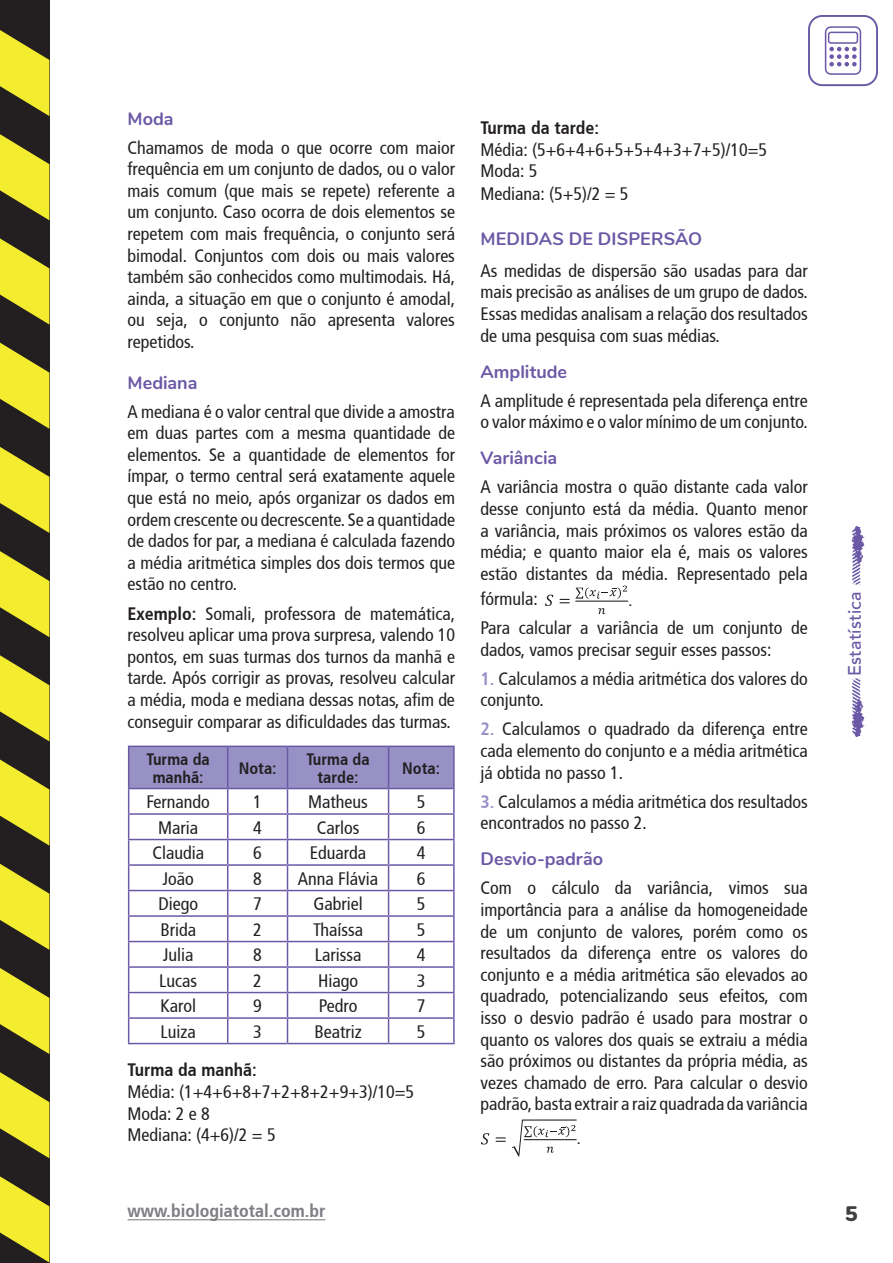
<style>
.page{position:relative;width:893px;height:1263px;background:#fff}
.page>*{position:absolute;margin:0;border:0;box-sizing:border-box;transform-origin:0 0}
.t1{font:900 21px "Nunito";color:#404041}
.t2{font:18px/21.6px "Articulate Narrow";color:#231f20;text-align:justify}
.SUBTITULO_TEXTO{font:700 18px "Nunito";color:#6b59a6}
.t3{font:700 18px "Articulate Narrow";color:#231f20}
.t4{font:700 18px "Articulate Narrow";color:#00000c}
.TITULO_TEXTO{font:700 18px "Nunito";letter-spacing:.01em;color:#6b59a6}
.t5{font:500 18px "Avenir LT";letter-spacing:.01em;color:#6b59a6}
.t6{font:700 16.5px/17.9px "Articulate Narrow";color:#231f20;text-align:center}
.t7{font:16.5px "Arial";color:#231f20}
.s1{font-weight:700}
.s2{font-weight:700;color:#9891c6}
</style>
<div class="page">
<hr style="left:128px;top:1219px;width:197px;height:1px;background:#00000c">
<svg style="left:808px;top:15px;width:70px;height:71px"></svg>
<svg style="left:0;top:0;width:49px;height:1262px;background:#928d27"></svg>
<svg style="left:851px;top:677px;width:14px;height:60px"></svg>
<svg style="left:851px;top:526px;width:14px;height:59px"></svg>
<hr style="left:128px;top:745px;width:100px;height:2px;background:#6b59a6">
<hr style="left:228px;top:745px;width:59px;height:2px;background:#6b59a6">
<hr style="left:287px;top:745px;width:102px;height:2px;background:#6b59a6">
<hr style="left:389px;top:745px;width:66px;height:2px;background:#6b59a6">
<hr style="left:453px;top:747px;width:2px;height:41px;background:#6b59a6">
<hr style="left:453px;top:1019px;width:2px;height:24px;background:#6b59a6">
<hr style="left:128px;top:1043px;width:100px;height:1px;background:#6b59a6">
<hr style="left:228px;top:1043px;width:59px;height:1px;background:#6b59a6">
<hr style="left:287px;top:1043px;width:102px;height:1px;background:#6b59a6">
<hr style="left:389px;top:1043px;width:66px;height:1px;background:#6b59a6">
<hr style="left:389px;top:788px;width:66px;height:1px;background:#6b59a6">
<hr style="left:453px;top:789px;width:2px;height:24px;background:#6b59a6">
<hr style="left:453px;top:840px;width:2px;height:24px;background:#6b59a6">
<hr style="left:453px;top:891px;width:2px;height:24px;background:#6b59a6">
<hr style="left:453px;top:942px;width:2px;height:24px;background:#6b59a6">
<hr style="left:453px;top:993px;width:2px;height:24px;background:#6b59a6">
<hr style="left:389px;top:1017px;width:66px;height:2px;background:#6b59a6">
<hr style="left:389px;top:813px;width:66px;height:2px;background:#6b59a6">
<hr style="left:453px;top:815px;width:2px;height:24px;background:#6b59a6">
<hr style="left:389px;top:839px;width:66px;height:1px;background:#6b59a6">
<hr style="left:389px;top:864px;width:66px;height:2px;background:#6b59a6">
<hr style="left:453px;top:866px;width:2px;height:24px;background:#6b59a6">
<hr style="left:389px;top:890px;width:66px;height:1px;background:#6b59a6">
<hr style="left:389px;top:915px;width:66px;height:2px;background:#6b59a6">
<hr style="left:453px;top:917px;width:2px;height:24px;background:#6b59a6">
<hr style="left:389px;top:941px;width:66px;height:1px;background:#6b59a6">
<svg style="left:128px;top:746px;width:326px;height:297px"></svg>
<hr style="left:228px;top:966px;width:59px;height:2px;background:#6b59a6">
<hr style="left:287px;top:966px;width:102px;height:2px;background:#6b59a6">
<hr style="left:389px;top:966px;width:66px;height:2px;background:#6b59a6">
<hr style="left:453px;top:968px;width:2px;height:24px;background:#6b59a6">
<hr style="left:128px;top:992px;width:100px;height:1px;background:#6b59a6">
<hr style="left:228px;top:992px;width:59px;height:1px;background:#6b59a6">
<hr style="left:287px;top:992px;width:102px;height:1px;background:#6b59a6">
<hr style="left:389px;top:992px;width:66px;height:1px;background:#6b59a6">
<svg style="left:545px;top:595px;width:8px;height:11px"></svg>
<svg style="left:560px;top:586px;width:68px;height:28px"></svg>
<svg style="left:481px;top:1133px;width:8px;height:11px"></svg>
<svg style="left:496px;top:1137px;width:10px;height:5px"></svg>
<svg style="left:512px;top:1119px;width:65px;height:37px"></svg>
<p class="SUBTITULO_TEXTO" style="left:128px;top:105px;width:48px">Moda</p>
<p class="t2" style="left:128px;top:137px;width:329px">Chamamos de moda o que ocorre com maior frequência em um conjunto de dados, ou o valor mais comum (que mais se repete) referente a um conjunto. Caso ocorra de dois elementos se repetem com mais frequência, o conjunto será bimodal. Conjuntos com dois ou mais valores também são conhecidos como multimodais. Há, ainda, a situação em que o conjunto é amodal, ou seja, o conjunto não apresenta valores repetidos.</p>
<p class="SUBTITULO_TEXTO" style="left:128px;top:369px;width:71px">Mediana</p>
<p class="t2" style="left:128px;top:401px;width:329px">A mediana é o valor central que divide a amostra em duas partes com a mesma quantidade de elementos. Se a quantidade de elementos for ímpar, o termo central será exatamente aquele que está no meio, após organizar os dados em ordem crescente ou decrescente. Se a quantidade de dados for par, a mediana é calculada fazendo a média aritmética simples dos dois termos que estão no centro.</p>
<p class="t2" style="left:128px;top:603px;width:329px"><span class="s1">Exemplo:</span> Somali, professora de matemática, resolveu aplicar uma prova surpresa, valendo 10 pontos, em suas turmas dos turnos da manhã e tarde. Após corrigir as provas, resolveu calcular a média, moda e mediana dessas notas, afim de conseguir comparar as dificuldades das turmas.</p>
<p class="t6" style="left:146px;top:750px;width:65px">Turma da manhã:</p>
<p class="t6" style="left:239px;top:759px;width:39px">Nota:</p>
<p class="t6" style="left:306px;top:750px;width:65px">Turma da tarde:</p>
<p class="t6" style="left:402px;top:759px;width:39px">Nota:</p>
<p class="t2" style="left:147px;top:791px;width:65px">Fernando</p>
<p class="t2" style="left:253px;top:791px;width:10px">1</p>
<p class="t2" style="left:308px;top:791px;width:61px">Matheus</p>
<p class="t2" style="left:417px;top:791px;width:10px">5</p>
<p class="t2" style="left:158px;top:817px;width:41px">Maria</p>
<p class="t2" style="left:253px;top:817px;width:10px">4</p>
<p class="t2" style="left:317px;top:817px;width:44px">Carlos</p>
<p class="t2" style="left:417px;top:817px;width:10px">6</p>
<p class="t2" style="left:152px;top:842px;width:53px">Claudia</p>
<p class="t2" style="left:253px;top:842px;width:10px">6</p>
<p class="t2" style="left:310px;top:842px;width:58px">Eduarda</p>
<p class="t2" style="left:417px;top:842px;width:10px">4</p>
<p class="t2" style="left:163px;top:868px;width:33px">João</p>
<p class="t2" style="left:253px;top:868px;width:10px">8</p>
<p class="t2" style="left:298px;top:868px;width:82px">Anna Flávia</p>
<p class="t2" style="left:417px;top:868px;width:10px">6</p>
<p class="t2" style="left:158px;top:893px;width:41px">Diego</p>
<p class="t2" style="left:253px;top:893px;width:10px">7</p>
<p class="t2" style="left:313px;top:893px;width:51px">Gabriel</p>
<p class="t2" style="left:417px;top:893px;width:10px">5</p>
<p class="t2" style="left:160px;top:919px;width:37px">Brida</p>
<p class="t2" style="left:253px;top:919px;width:10px">2</p>
<p class="t2" style="left:313px;top:919px;width:51px">Thaíssa</p>
<p class="t2" style="left:417px;top:919px;width:10px">5</p>
<p class="t2" style="left:163px;top:944px;width:32px">Julia</p>
<p class="t2" style="left:253px;top:944px;width:10px">8</p>
<p class="t2" style="left:315px;top:944px;width:48px">Larissa</p>
<p class="t2" style="left:417px;top:944px;width:10px">4</p>
<p class="t2" style="left:159px;top:970px;width:39px">Lucas</p>
<p class="t2" style="left:253px;top:970px;width:10px">2</p>
<p class="t2" style="left:318px;top:970px;width:41px">Hiago</p>
<p class="t2" style="left:417px;top:970px;width:10px">3</p>
<p class="t2" style="left:160px;top:995px;width:37px">Karol</p>
<p class="t2" style="left:253px;top:995px;width:10px">9</p>
<p class="t2" style="left:319px;top:995px;width:40px">Pedro</p>
<p class="t2" style="left:417px;top:995px;width:10px">7</p>
<p class="t2" style="left:161px;top:1021px;width:37px">Luiza</p>
<p class="t2" style="left:253px;top:1021px;width:10px">3</p>
<p class="t2" style="left:314px;top:1021px;width:49px">Beatriz</p>
<p class="t2" style="left:417px;top:1021px;width:10px">5</p>
<p class="t3" style="left:128px;top:1059px;width:131px">Turma da manhã:</p>
<p class="t2" style="left:128px;top:1081px;width:288px">Média: (1+4+6+8+7+2+8+2+9+3)/10=5</p>
<p class="t2" style="left:128px;top:1103px;width:84px">Moda: 2 e 8</p>
<p class="t2" style="left:128px;top:1124px;width:150px">Mediana: (4+6)/2 = 5</p>
<p class="t3" style="left:480px;top:117px;width:120px">Turma da tarde:</p>
<p class="t2" style="left:480px;top:139px;width:288px">Média: (5+6+4+6+5+5+4+3+7+5)/10=5</p>
<p class="t2" style="left:480px;top:160px;width:58px">Moda: 5</p>
<p class="t2" style="left:480px;top:183px;width:150px">Mediana: (5+5)/2 = 5</p>
<p class="TITULO_TEXTO" style="left:480px;top:225px;width:223px">MEDIDAS DE DISPERSÃO</p>
<p class="t2" style="left:480px;top:260px;width:329px">As medidas de dispersão são usadas para dar mais precisão as análises de um grupo de dados.<br>Essas medidas analisam a relação dos resultados de uma pesquisa com suas médias.</p>
<p class="SUBTITULO_TEXTO" style="left:480px;top:358px;width:88px">Amplitude</p>
<p class="t2" style="left:480px;top:390px;width:329px">A amplitude é representada pela diferença entre o valor máximo e o valor mínimo de um conjunto.</p>
<p class="SUBTITULO_TEXTO" style="left:480px;top:445px;width:78px">Variância</p>
<p class="t2" style="left:480px;top:476px;width:329px">A variância mostra o quão distante cada valor desse conjunto está da média. Quanto menor a variância, mais próximos os valores estão da média; e quanto maior ela é, mais os valores estão distantes da média. Representado pela</p>
<p class="t2" style="left:480px;top:588px;width:59px">fórmula:</p>
<p class="t7" style="left:628px;top:589px;width:6px">.</p>
<p class="t2" style="left:480px;top:617px;width:329px">Para calcular a variância de um conjunto de dados, vamos precisar seguir esses passos:</p>
<p class="t2" style="left:480px;top:668px;width:329px"><span class="s2">1.</span> Calculamos a média aritmética dos valores do conjunto.</p>
<p class="t2" style="left:480px;top:718px;width:329px"><span class="s2">2.</span> Calculamos o quadrado da diferença entre cada elemento do conjunto e a média aritmética já obtida no passo 1.</p>
<p class="t2" style="left:480px;top:791px;width:329px"><span class="s2">3.</span> Calculamos a média aritmética dos resultados encontrados no passo 2.</p>
<p class="SUBTITULO_TEXTO" style="left:480px;top:846px;width:124px">Desvio-padrão</p>
<p class="t2" style="left:480px;top:877px;width:329px">Com o cálculo da variância, vimos sua importância para a análise da homogeneidade de um conjunto de valores, porém como os resultados da diferença entre os valores do conjunto e a média aritmética são elevados ao quadrado, potencializando seus efeitos, com isso o desvio padrão é usado para mostrar o quanto os valores dos quais se extraiu a média são próximos ou distantes da própria média, as vezes chamado de erro. Para calcular o desvio padrão, basta extrair a raiz quadrada da variância</p>
<p class="t7" style="left:577px;top:1127px;width:6px">.</p>
<p class="t5" style="left:844px;top:676px;width:86px;rotate:-90deg">Estatística</p>
<p class="t4" style="left:128px;top:1200px;width:199px">www.biologiatotal.com.br</p>
<p class="t1" style="left:845px;top:1198px;width:14px">5</p>
</div>
